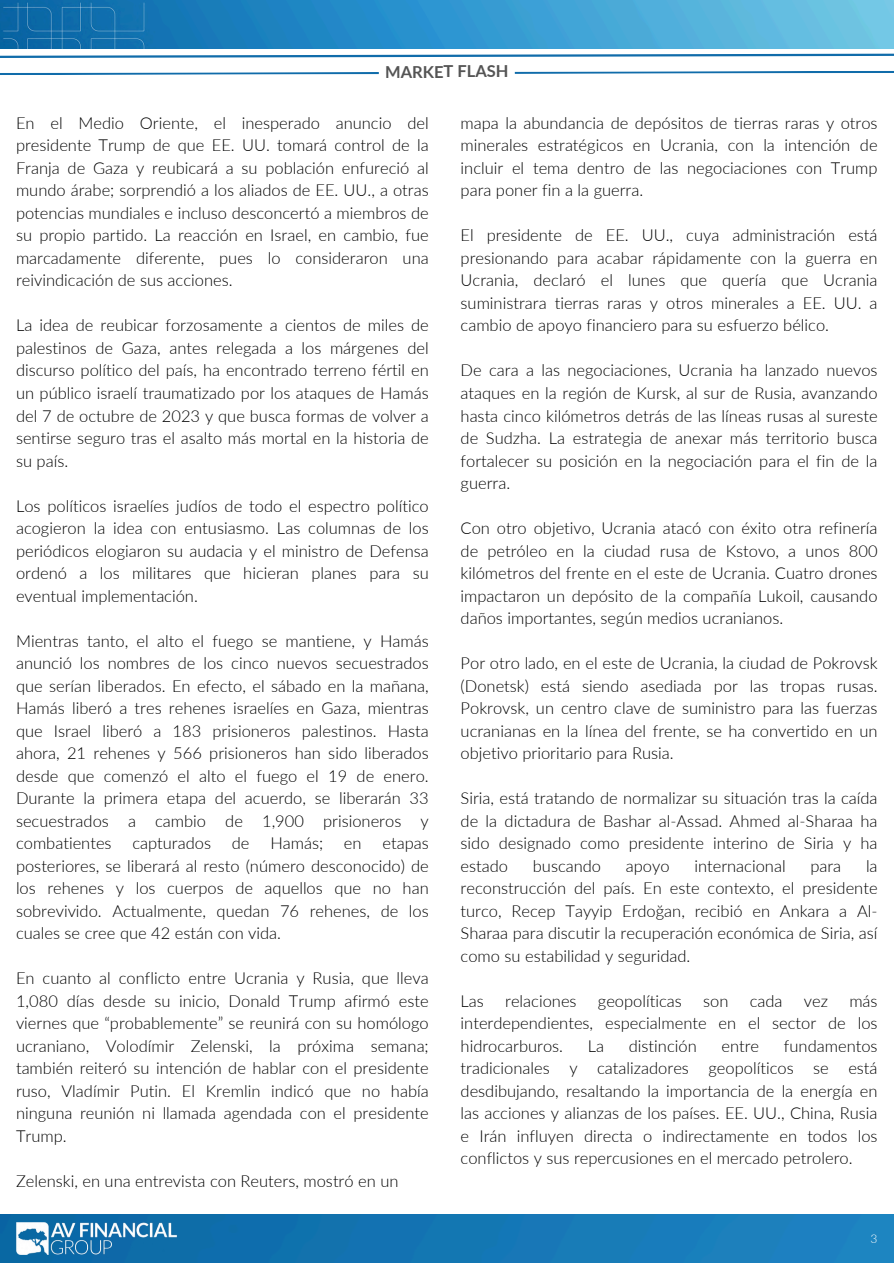
<style>
.page{position:relative;width:894px;height:1264px;background:#fff}
.page>*{position:absolute;margin:0;border:0;box-sizing:border-box;transform-origin:0 0}
.t1{font:300 16.5px/22.5px "Lato";color:#000;text-align:justify}
.t2{font:700 16.5px "Lato";color:#545454}
.t3{font:300 12px "Lato";color:#fff}
</style>
<div class="page">
<img style="left:0;top:1214px;width:893px;height:48px">
<img style="left:11px;top:1214px;width:170px;height:49px">
<svg style="left:0;top:53px;width:893px;height:5px"></svg>
<svg style="left:0;top:71px;width:893px;height:4px"></svg>
<img style="left:0;top:0;width:893px;height:49px">
<p class="t2" style="left:385px;top:61px;width:125px">MARKET FLASH</p>
<h1 class="t1" style="left:460px;top:111px;width:418px">mapa la abundancia de depósitos de tierras raras y otros minerales estratégicos en Ucrania, con la intención de incluir el tema dentro de las negociaciones con Trump para poner fin a la guerra.</h1>
<h1 class="t1" style="left:460px;top:224px;width:418px">El presidente de EE. UU., cuya administración está presionando para acabar rápidamente con la guerra en Ucrania, declaró el lunes que quería que Ucrania suministrara tierras raras y otros minerales a EE. UU. a cambio de apoyo financiero para su esfuerzo bélico.</h1>
<h1 class="t1" style="left:460px;top:359px;width:418px">De cara a las negociaciones, Ucrania ha lanzado nuevos ataques en la región de Kursk, al sur de Rusia, avanzando hasta cinco kilómetros detrás de las líneas rusas al sureste de Sudzha. La estrategia de anexar más territorio busca fortalecer su posición en la negociación para el fin de la guerra.</h1>
<h1 class="t1" style="left:460px;top:516px;width:418px">Con otro objetivo, Ucrania atacó con éxito otra refinería de petróleo en la ciudad rusa de Kstovo, a unos 800 kilómetros del frente en el este de Ucrania. Cuatro drones impactaron un depósito de la compañía Lukoil, causando daños importantes, según medios ucranianos.</h1>
<h1 class="t1" style="left:460px;top:651px;width:418px">Por otro lado, en el este de Ucrania, la ciudad de Pokrovsk (Donetsk) está siendo asediada por las tropas rusas.<br>Pokrovsk, un centro clave de suministro para las fuerzas ucranianas en la línea del frente, se ha convertido en un objetivo prioritario para Rusia.</h1>
<h1 class="t1" style="left:460px;top:786px;width:418px">Siria, está tratando de normalizar su situación tras la caída de la dictadura de Bashar al-Assad. Ahmed al-Sharaa ha sido designado como presidente interino de Siria y ha estado</h1>
<p class="t1" style="left:16px;top:111px;width:414px">En el Medio Oriente, el inesperado anuncio del presidente Trump de que EE. UU. tomará control de la Franja de Gaza y reubicará a su población enfureció al mundo árabe; sorprendió a los aliados de EE. UU., a otras potencias mundiales e incluso desconcertó a miembros de su propio partido. La reacción en Israel, en cambio, fue marcadamente diferente, pues lo consideraron una reivindicación de sus acciones.</p>
<p class="t1" style="left:16px;top:314px;width:414px">La idea de reubicar forzosamente a cientos de miles de palestinos de Gaza, antes relegada a los márgenes del discurso político del país, ha encontrado terreno fértil en un público israelí traumatizado por los ataques de Hamás del 7 de octubre de 2023 y que busca formas de volver a sentirse seguro tras el asalto más mortal en la historia de su país.</p>
<p class="t1" style="left:16px;top:494px;width:414px">Los políticos israelíes judíos de todo el espectro político acogieron la idea con entusiasmo. Las columnas de los periódicos elogiaron su audacia y el ministro de Defensa ordenó a los militares que hicieran planes para su eventual implementación.</p>
<h1 class="t1" style="left:16px;top:629px;width:414px">Mientras tanto, el alto el fuego se mantiene, y Hamás anunció los nombres de los cinco nuevos secuestrados que serían liberados. En efecto, el sábado en la mañana, Hamás liberó a tres rehenes israelíes en Gaza, mientras que Israel liberó a 183 prisioneros palestinos. Hasta ahora, 21 rehenes y 566 prisioneros han sido liberados desde que comenzó el alto el fuego el 19 de enero.<br>Durante la primera etapa del acuerdo, se liberarán 33 secuestrados a cambio de 1,900 prisioneros y combatientes</h1>
<h1 class="t1" style="left:132px;top:831px;width:80px">capturados</h1>
<h1 class="t1" style="left:232px;top:831px;width:19px">de</h1>
<h1 class="t1" style="left:270px;top:831px;width:54px">Hamás;</h1>
<h1 class="t1" style="left:344px;top:831px;width:19px">en</h1>
<h1 class="t1" style="left:16px;top:831px;width:414px;text-indent:366px">etapas posteriores, se liberará al resto (número desconocido) de los rehenes y los cuerpos de aquellos que no han sobrevivido. Actualmente, quedan 76 rehenes, de los cuales se cree que 42 están con vida.</h1>
<h1 class="t1" style="left:16px;top:966px;width:414px">En cuanto al conflicto entre Ucrania y Rusia, que lleva 1,080 días desde su inicio, Donald Trump afirmó este viernes que “probablemente” se reunirá con su homólogo ucraniano, Volodímir Zelenski, la próxima semana; también reiteró su intención de hablar con el presidente ruso, Vladímir Putin. El Kremlin indicó que no había ninguna reunión ni llamada agendada con el presidente Trump.</h1>
<h1 class="t1" style="left:16px;top:1169px;width:384px">Zelenski, en una entrevista con Reuters, mostró en un</h1>
<h1 class="t1" style="left:460px;top:854px;width:418px;text-indent:405px">la reconstrucción del país. En este contexto, el presidente turco, Recep Tayyip Erdoğan, recibió en Ankara a Al-Sharaa para discutir la recuperación económica de Siria, así como su estabilidad y seguridad.</h1>
<h1 class="t1" style="left:460px;top:989px;width:25px">Las</h1>
<h1 class="t1" style="left:505px;top:989px;width:73px">relaciones</h1>
<h1 class="t1" style="left:597px;top:989px;width:85px">geopolíticas</h1>
<h1 class="t1" style="left:703px;top:989px;width:27px">son</h1>
<h1 class="t1" style="left:749px;top:989px;width:34px">cada</h1>
<h1 class="t1" style="left:803px;top:989px;width:26px">vez</h1>
<h1 class="t1" style="left:532px;top:854px;width:70px">buscando</h1>
<h1 class="t1" style="left:625px;top:854px;width:45px">apoyo</h1>
<h1 class="t1" style="left:694px;top:854px;width:93px">internacional</h1>
<h1 class="t1" style="left:810px;top:854px;width:32px">para</h1>
<h1 class="t1" style="left:460px;top:989px;width:418px;text-indent:388px">más interdependientes, especialmente en el sector de los hidrocarburos.</h1>
<h1 class="t1" style="left:460px;top:1034px;width:418px;text-indent:323px">fundamentos tradicionales y catalizadores geopolíticos se está desdibujando, resaltando la importancia de la energía en las acciones y alianzas de los países. EE. UU., China, Rusia e Irán influyen directa o indirectamente en todos los conflictos y sus repercusiones en el mercado petrolero.</h1>
<h1 class="t1" style="left:587px;top:1034px;width:18px">La</h1>
<h1 class="t1" style="left:628px;top:1034px;width:69px">distinción</h1>
<h1 class="t1" style="left:721px;top:1034px;width:39px">entre</h1>
<h1 class="t3" style="left:870px;top:1231px;width:8px">3</h1>
</div>
